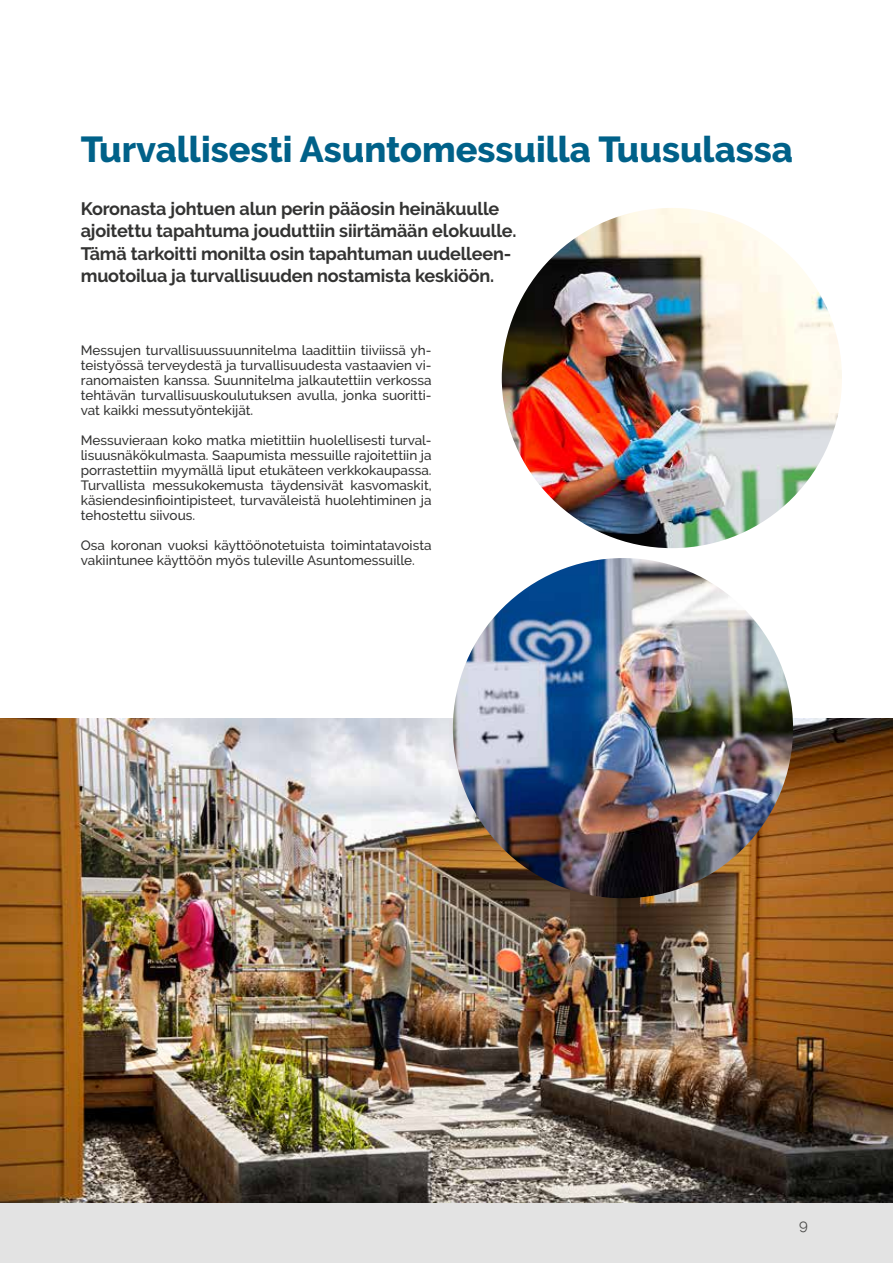
<style>
.page{position:relative;width:893px;height:1263px;background:#fff}
.page>*{position:absolute;margin:0;border:0;box-sizing:border-box;transform-origin:0 0}
.t1{font:800 36px "Raleway";color:#006189}
.t2{font:700 18px/22.5px "Raleway";letter-spacing:-.01em;color:#333332}
.t3{font:15px "Raleway";color:#4a4a49}
.t4{font:500 13.5px/15px "Raleway";color:#333332;text-align:justify}
</style>
<div class="page">
<img style="left:0;top:719px;width:893px;height:484px">
<div style="left:0;top:1203px;width:893px;height:60px;background:#e3e3e3"></div>
<img style="left:502px;top:208px;width:340px;height:340px;border-radius:170px">
<img style="left:453px;top:558px;width:340px;height:340px;border-radius:170px">
<h1 class="t1" style="left:81px;top:129px;width:713px">Turvallisesti Asuntomessuilla Tuusulassa</h1>
<h2 class="t2" style="left:81px;top:197px;width:437px">Koronasta johtuen alun perin pääosin heinäkuulle ajoitettu tapahtuma jouduttiin siirtämään elokuulle.<br>Tämä tarkoitti monilta osin tapahtuman uudelleen&shy;muotoilua ja turvallisuuden nostamista keskiöön.</h2>
<p class="t4" style="left:81px;top:342px;width:352px">Messujen turvallisuussuunnitelma laadittiin tiiviissä yh&shy;teistyössä terveydestä ja turvallisuudesta vastaavien vi&shy;ranomaisten kanssa. Suunnitelma jalkautettiin verkossa tehtävän turvallisuuskoulutuksen avulla, jonka suoritti&shy;vat kaikki messutyöntekijät.</p>
<p class="t4" style="left:81px;top:432px;width:352px">Messuvieraan koko matka mietittiin huolellisesti turval&shy;lisuusnäkökulmasta. Saapumista messuille rajoitettiin ja porrastettiin myymällä liput etukäteen verkkokaupassa.<br>Turvallista messukokemusta täydensivät kasvomaskit, käsiendesinfiointipisteet, turvaväleistä huolehtiminen ja tehostettu siivous.</p>
<p class="t4" style="left:81px;top:537px;width:352px">Osa koronan vuoksi käyttöönotetuista toimintatavoista vakiintunee käyttöön myös tuleville Asuntomessuille.</p>
<p class="t3" style="left:799px;top:1216px;width:10px">9</p>
</div>
